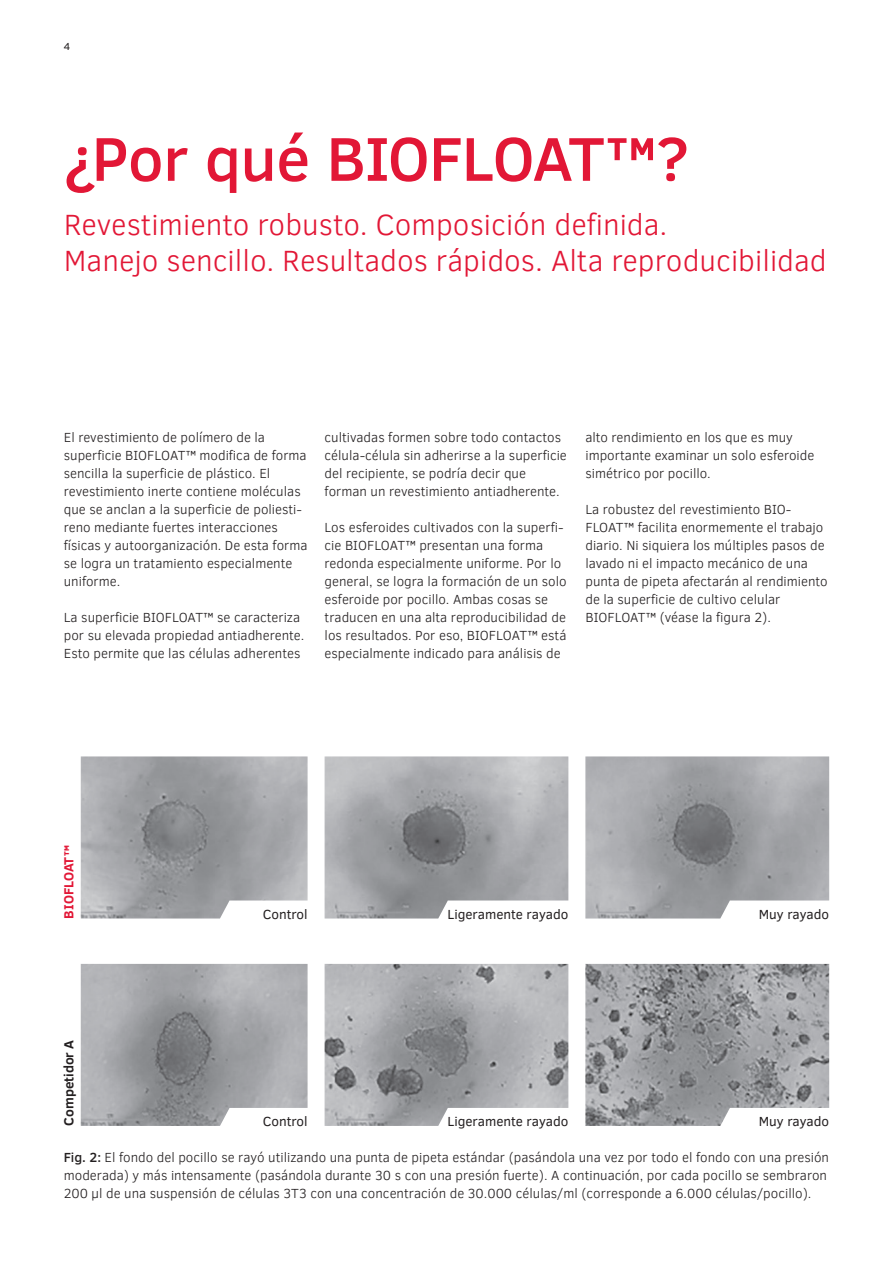
<style>
.page{position:relative;width:893px;height:1263px;background:#fff}
.page>*{position:absolute;margin:0;border:0;box-sizing:border-box;transform-origin:0 0}
.t1{font:500 63px "Clear Sans";letter-spacing:-.015em;color:#e21736}
.t2{font:300 30px/36px "Clear Sans";color:#e21736}
.t3{font:300 13.5px/18px "Clear Sans";color:#231f20}
.t4{font:13.5px "Clear Sans";color:#231f20}
.t5{font:700 13.5px "Clear Sans";color:#231f20}
.t6{font:700 13.5px "Clear Sans";color:#e21736}
.t7{font:10.5px "Clear Sans";color:#231f20}
.s1{font-weight:500}
</style>
<div class="page">
<img style="left:81px;top:756px;width:227px;height:162px">
<img style="left:81px;top:964px;width:227px;height:162px">
<img style="left:325px;top:756px;width:243px;height:162px">
<img style="left:585px;top:756px;width:244px;height:162px">
<img style="left:585px;top:964px;width:244px;height:162px">
<img style="left:325px;top:964px;width:243px;height:162px">
<p class="t7" style="left:64px;top:39px;width:8px">4</p>
<h1 class="t1" style="left:64px;top:115px;width:627px">¿Por qué BIOFLOAT™?</h1>
<h2 class="t2" style="left:64px;top:206px;width:764px">Revestimiento robusto. Composición definida.<br>Manejo sencillo. Resultados rápidos. Alta reproducibilidad</h2>
<p class="t3" style="left:64px;top:428px;width:245px">El revestimiento de polímero de la superficie BIOFLOAT™ modifica de forma sencilla la superficie de plástico. El revestimiento inerte contiene moléculas que se anclan a la superficie de poliesti&shy;reno mediante fuertes interacciones físicas y autoorganización. De esta forma se logra un tratamiento especialmente uniforme.</p>
<p class="t3" style="left:64px;top:608px;width:242px">La superficie BIOFLOAT™ se caracteriza por su elevada propiedad antiadherente.<br>Esto permite que las células adherentes</p>
<p class="t3" style="left:325px;top:428px;width:244px">cultivadas formen sobre todo contactos célula-célula sin adherirse a la superficie del recipiente, se podría decir que forman un revestimiento antiadherente.</p>
<p class="t3" style="left:325px;top:518px;width:244px">Los esferoides cultivados con la superfi&shy;cie BIOFLOAT™ presentan una forma redonda especialmente uniforme. Por lo general, se logra la formación de un solo esferoide por pocillo. Ambas cosas se traducen en una alta reproducibilidad de los resultados. Por eso, BIOFLOAT™ está especialmente indicado para análisis de</p>
<p class="t3" style="left:585px;top:428px;width:230px">alto rendimiento en los que es muy importante examinar un solo esferoide simétrico por pocillo.</p>
<p class="t3" style="left:585px;top:500px;width:244px">La robustez del revestimiento BIO-FLOAT™ facilita enormemente el trabajo diario. Ni siquiera los múltiples pasos de lavado ni el impacto mecánico de una punta de pipeta afectarán al rendimiento de la superficie de cultivo celular BIOFLOAT™ (véase la figura 2).</p>
<p class="t6" style="left:59px;top:918px;width:75px;rotate:-90deg">BIOFLOAT™</p>
<p class="t4" style="left:263px;top:905px;width:46px">Control</p>
<p class="t4" style="left:447px;top:905px;width:122px">Ligeramente rayado</p>
<p class="t4" style="left:759px;top:905px;width:72px">Muy rayado</p>
<p class="t5" style="left:59px;top:1126px;width:87px;rotate:-90deg">Competidor A</p>
<p class="t4" style="left:447px;top:1112px;width:122px">Ligeramente rayado</p>
<p class="t4" style="left:759px;top:1112px;width:72px">Muy rayado</p>
<p class="t3" style="left:64px;top:1148px;width:767px"><span class="s1">Fig. 2:</span> El fondo del pocillo se rayó utilizando una punta de pipeta estándar (pasándola una vez por todo el fondo con una presión moderada) y más intensamente (pasándola durante 30 s con una presión fuerte). A continuación, por cada pocillo se sembraron<br>200 µl de una suspensión de células 3T3 con una concentración de 30.000 células/ml (corresponde a 6.000 células/pocillo).</p>
<p class="t4" style="left:263px;top:1112px;width:46px">Control</p>
</div>
